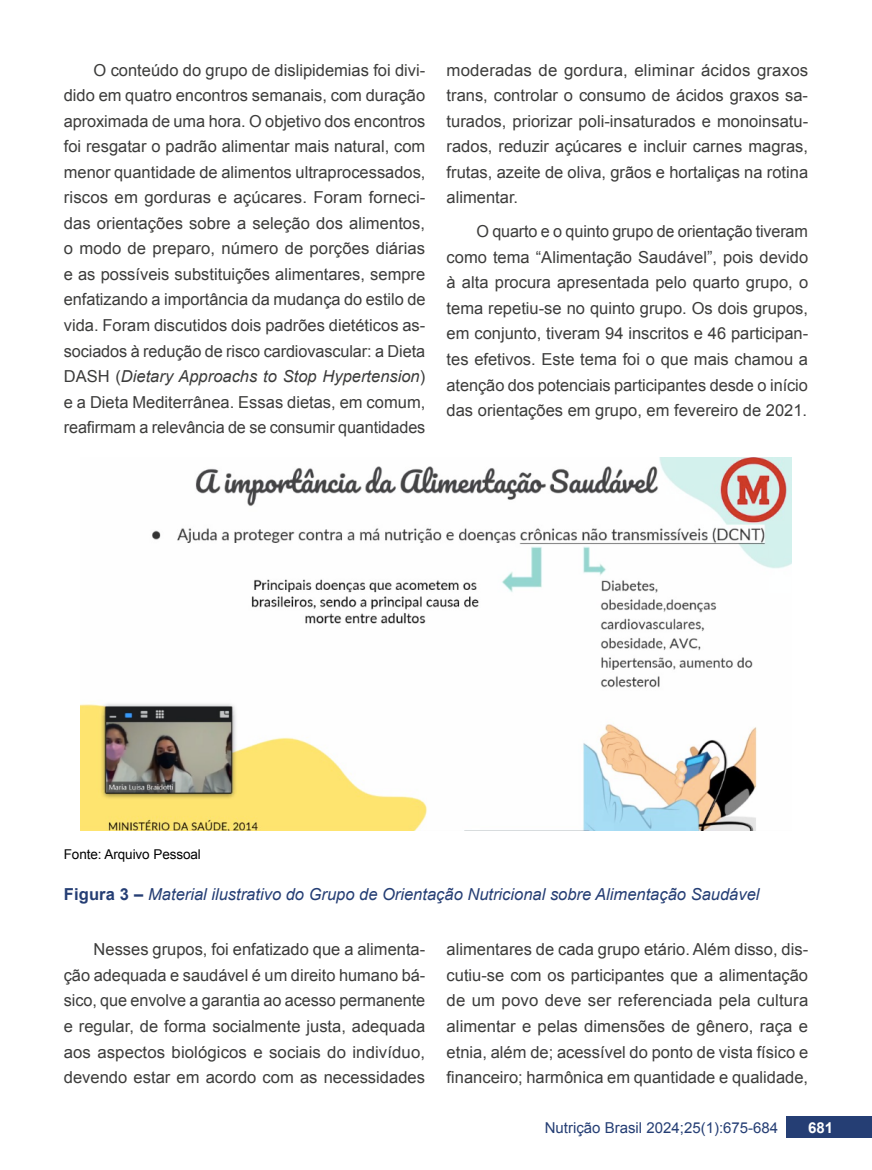
<style>
.page{position:relative;width:872px;height:1170px;background:#fff}
.page>*{position:absolute;margin:0;border:0;box-sizing:border-box;transform-origin:0 0}
.t1{font:16.5px/25.5px "Arial";color:#3c3c3b;text-align:justify}
.t2{font:italic 16.5px "Arial";color:#253e74}
.t3{font:15px "Arial";color:#253e74}
.t4{font:700 15px "Arial";color:#fff}
.t5{font:13.5px "Arial";letter-spacing:-.005em;color:#000}
.s1{font-style:italic}
.s2{font-weight:700;font-style:normal}
</style>
<div class="page">
<div style="left:786px;top:1116px;width:86px;height:21px;background:#253e74"></div>
<img style="left:80px;top:457px;width:711px;height:373px">
<p class="t1" style="left:64px;top:57px;width:363px;text-indent:30px">O conteúdo do grupo de dislipidemias foi divi&shy;dido em quatro encontros semanais, com duração aproximada de uma hora. O objetivo dos encontros foi resgatar o padrão alimentar mais natural, com menor quantidade de alimentos ultraprocessados, riscos em gorduras e açúcares. Foram forneci&shy;das orientações sobre a seleção dos alimentos, o modo de preparo, número de porções diárias e as possíveis substituições alimentares, sempre enfatizando a importância da mudança do estilo de vida. Foram discutidos dois padrões dietéticos as&shy;sociados à redução de risco cardiovascular: a Dieta DASH (<span class="s1">Dietary Approachs to Stop Hypertension</span>) e a Dieta Mediterrânea. Essas dietas, em comum, reafirmam a relevância de se consumir quantidades</p>
<p class="t1" style="left:446px;top:57px;width:363px">moderadas de gordura, eliminar ácidos graxos trans, controlar o consumo de ácidos graxos sa&shy;turados, priorizar poli-insaturados e monoinsatu&shy;rados, reduzir açúcares e incluir carnes magras, frutas, azeite de oliva, grãos e hortaliças na rotina alimentar.</p>
<p class="t1" style="left:446px;top:219px;width:363px;text-indent:30px">O quarto e o quinto grupo de orientação tiveram como tema “Alimentação Saudável”, pois devido à alta procura apresentada pelo quarto grupo, o tema repetiu-se no quinto grupo. Os dois grupos, em conjunto, tiveram 94 inscritos e 46 participan&shy;tes efetivos. Este tema foi o que mais chamou a atenção dos potenciais participantes desde o início das orientações em grupo, em fevereiro de 2021.</p>
<p class="t5" style="left:64px;top:845px;width:139px">Fonte: Arquivo Pessoal</p>
<p class="t2" style="left:64px;top:883px;width:697px"><span class="s2">Figura 3 –</span> Material ilustrativo do Grupo de Orientação Nutricional sobre Alimentação Saudável</p>
<p class="t1" style="left:64px;top:936px;width:363px;text-indent:30px">Nesses grupos, foi enfatizado que a alimenta&shy;ção adequada e saudável é um direito humano bá&shy;sico, que envolve a garantia ao acesso permanente e regular, de forma socialmente justa, adequada aos aspectos biológicos e sociais do indivíduo, devendo estar em acordo com as necessidades</p>
<p class="t1" style="left:446px;top:936px;width:363px">alimentares de cada grupo etário. Além disso, dis&shy;cutiu-se com os participantes que a alimentação de um povo deve ser referenciada pela cultura alimentar e pelas dimensões de gênero, raça e etnia, além de; acessível do ponto de vista físico e financeiro; harmônica em quantidade e qualidade,</p>
<p class="t3" style="left:545px;top:1117px;width:235px">Nutrição Brasil 2024;25(1):675-684</p>
<p class="t4" style="left:808px;top:1117px;width:27px">681</p>
</div>
